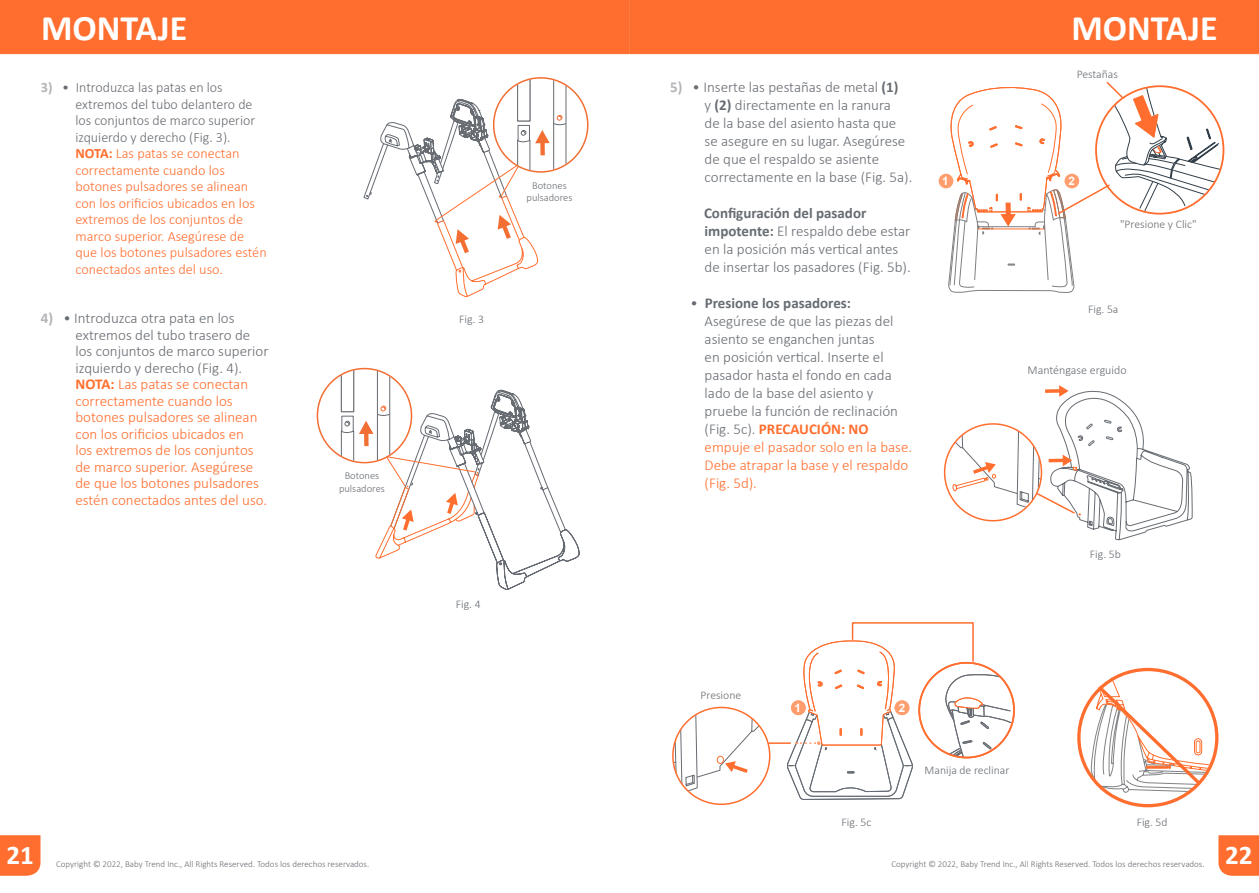
<style>
.page{position:relative;width:1259px;height:893px;background:#fff}
.page>*{position:absolute;margin:0;border:0;box-sizing:border-box;transform-origin:0 0}
.t1{font:700 36px "Calibri";color:#fff}
.t2{font:700 27px "Calibri";color:#fff}
.t3{font:300 15px/18px "Calibri";color:#676c72}
.t4{font:300 15px/16.5px "Calibri";color:#ff6e2e}
.t5{font:300 14.25px/16.5px "Calibri";color:#ff6e2e}
.t6{font:300 12px "Calibri";color:#676c72}
.t7{font:300 11.7px "Calibri";color:#676c72}
.t8{font:700 11.7px "Arial";color:#fff}
.t9{font:300 10.5px/12.6px "Calibri";color:#676c72;text-align:center}
.t10{font:300 9px "Calibri";color:#676c72}
.s1{font-weight:700;color:#b3b5b8}
.s2{color:#676c72}
.s3{font-weight:700}
.s4{font-weight:700;color:#ff6e2e}
.s5{color:#ff6e2e}
</style>
<div class="page">
<div style="left:0;top:0;width:1259px;height:54px;background:#ff6e2e"></div>
<div style="left:0;top:835px;width:40px;height:41px;background:#ff6e2e"></div>
<svg style="left:1218px;top:835px;width:41px;height:41px;background:#ff7437"></svg>
<svg style="left:363px;top:78px;width:224px;height:220px"></svg>
<svg style="left:318px;top:369px;width:262px;height:221px"></svg>
<div style="left:938px;top:174px;width:15px;height:14px;background:#ff9d6c;border-radius:50%"></div>
<svg style="left:944px;top:385px;width:249px;height:156px"></svg>
<svg style="left:673px;top:707px;width:96px;height:87px"></svg>
<div style="left:672px;top:707px;width:98px;height:98px;border:2px solid #ff6e2e;border-radius:50%"></div>
<hr style="left:768px;top:742px;width:23px;height:2px;background:#ff6e2e">
<svg style="left:786px;top:622px;width:225px;height:177px"></svg>
<svg style="left:1077px;top:667px;width:142px;height:141px"></svg>
<svg style="left:947px;top:82px;width:276px;height:211px"></svg>
<h1 class="t1" style="left:41px;top:5px;width:148px">MONTAJE</h1>
<h1 class="t1" style="left:1071px;top:5px;width:148px">MONTAJE</h1>
<p class="t5" style="left:75px;top:78px;width:193px;text-indent:-34px"><span class="s1">3)</span> <span class="s2">• Introduzca las patas en los extremos del tubo delantero de los conjuntos de marco superior izquierdo y derecho (Fig. 3).<br></span><span class="s3">NOTA:</span> Las patas se conectan correctamente cuando los botones pulsadores se alinean con los orificios ubicados en los extremos de los conjuntos de marco superior. Asegúrese de que los botones pulsadores estén conectados antes del uso.</p>
<p class="t4" style="left:75px;top:309px;width:195px;text-indent:-34px"><span class="s1">4)</span> <span class="s2">• Introduzca otra pata en los extremos del tubo trasero de los conjuntos de marco superior izquierdo y derecho (Fig. 4).<br></span><span class="s3">NOTA:</span> Las patas se conectan correctamente cuando los botones pulsadores se alinean con los orificios ubicados en<br>los extremos de los conjuntos de marco superior. Asegúrese de que los botones pulsadores estén conectados antes del uso.</p>
<p class="t9" style="left:339px;top:469px;width:47px">Botones pulsadores</p>
<p class="t9" style="left:526px;top:178px;width:47px">Botones pulsadores</p>
<p class="t7" style="left:459px;top:312px;width:26px">Fig. 3</p>
<p class="t7" style="left:456px;top:597px;width:26px">Fig. 4</p>
<p class="t3" style="left:704px;top:78px;width:209px;text-indent:-34px"><span class="s1">5)</span> • Inserte las pestañas de metal <span class="s3">(1)<br></span>y <span class="s3">(2)</span> directamente en la ranura<br>de la base del asiento hasta que se asegure en su lugar. Asegúrese de que el respaldo se asiente correctamente en la base (Fig. 5a).</p>
<p class="t3" style="left:704px;top:204px;width:208px"><span class="s3">Configuración del pasador impotente:</span> El respaldo debe estar en la posición más vertical antes de insertar los pasadores (Fig. 5b).</p>
<p class="t3" style="left:704px;top:294px;width:209px;text-indent:-14px">• <span class="s3">Presione los pasadores:<br></span>Asegúrese de que las piezas del asiento se enganchen juntas<br>en posición vertical. Inserte el pasador hasta el fondo en cada lado de la base del asiento y pruebe la función de reclinación (Fig. 5c). <span class="s4">PRECAUCIÓN: NO </span><span class="s5">empuje el pasador solo en la base.<br>Debe atrapar la base y el respaldo (Fig. 5d).</span></p>
<p class="t7" style="left:1076px;top:67px;width:43px">Pestañas</p>
<p class="t8" style="left:942px;top:173px;width:8px">1</p>
<p class="t8" style="left:1068px;top:173px;width:8px">2</p>
<p class="t7" style="left:1120px;top:217px;width:78px">"Presione y Clic"</p>
<p class="t7" style="left:1088px;top:302px;width:32px">Fig. 5a</p>
<p class="t6" style="left:1027px;top:362px;width:101px">Manténgase erguido</p>
<p class="t7" style="left:1090px;top:547px;width:32px">Fig. 5b</p>
<p class="t7" style="left:700px;top:688px;width:42px">Presione</p>
<p class="t8" style="left:794px;top:700px;width:8px">1</p>
<p class="t8" style="left:898px;top:700px;width:8px">2</p>
<p class="t7" style="left:924px;top:763px;width:86px">Manija de reclinar</p>
<p class="t7" style="left:841px;top:815px;width:31px">Fig. 5c</p>
<p class="t7" style="left:1136px;top:815px;width:32px">Fig. 5d</p>
<h2 class="t2" style="left:6px;top:838px;width:29px">21</h2>
<h2 class="t2" style="left:1225px;top:838px;width:29px">22</h2>
<p class="t10" style="left:56px;top:858px;width:315px">Copyright © 2022, Baby Trend Inc., All Rights Reserved. Todos los derechos reservados.</p>
<p class="t10" style="left:891px;top:858px;width:315px">Copyright © 2022, Baby Trend Inc., All Rights Reserved. Todos los derechos reservados.</p>
</div>
